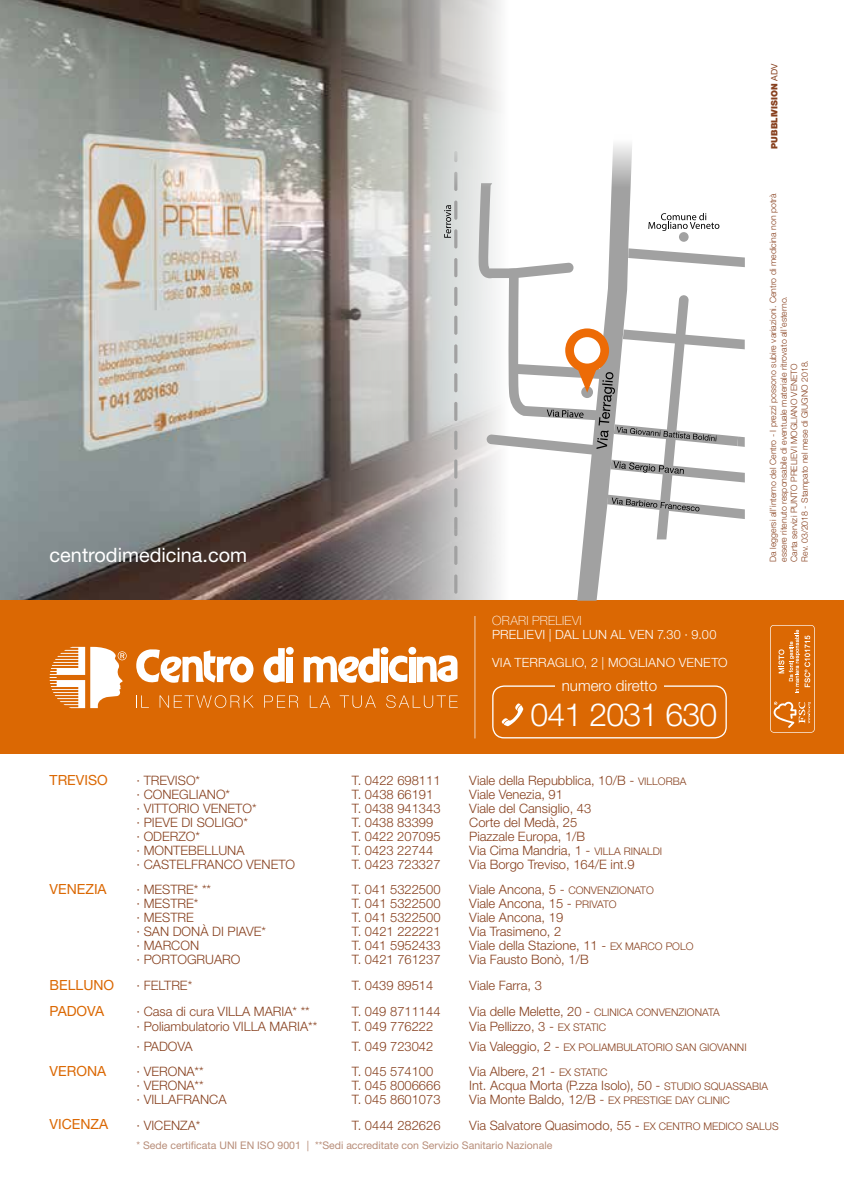
<style>
.page{position:relative;width:844px;height:1191px;background:#fff}
.page>*{position:absolute;margin:0;border:0;box-sizing:border-box;transform-origin:0 0}
.t1{font:300 31.85px "Helvetica Neue LT Std";letter-spacing:-.025em;color:#fff}
.t2{font:19.78px "Helvetica Neue LT Std";color:#fff}
.t3{font:300 15.22px "Helvetica Neue LT Std";color:#fff}
.t4{font:14px/25.4px "Helvetica Neue LT Std";color:#db6803}
.t5{font:300 12.95px "Helvetica Neue LT Std";color:#87401e}
.t6{font:300 12.78px "Helvetica Neue LT Std";letter-spacing:.02em;color:#fff}
.t7{font:100 12.78px "Helvetica Neue LT Std";letter-spacing:.025em;color:#fff}
.t8{font:300 10.5px "Helvetica Neue LT Std";color:#87401e}
.t9{font:10.5px "Helvetica Neue LT Std";color:#87401e}
.t10{font:300 8.75px/10.5px "Helvetica Neue LT Std";color:#87401e}
.t11{font:900 8.75px "Helvetica Neue LT Std";color:#87401e}
.s1{font-weight:400}
.s2{font-size:13.47px}
.s3{font-size:10.5px}
.s4{font-size:13.12px}
.s5{font-size:12.95px}
</style>
<div class="page">
<img style="left:0;top:0;width:503px;height:600px">
<div style="left:0;top:600px;width:843px;height:153px;background:#db6803"></div>
<svg style="left:770px;top:625px;width:44px;height:107px"></svg>
<hr style="left:474px;top:616px;width:1px;height:122px;background:#fff">
<div style="left:286px;top:647px;width:8px;height:7px;background:#fff;border-radius:50%"></div>
<svg style="left:263px;top:648px;width:22px;height:34px"></svg>
<svg style="left:136px;top:649px;width:117px;height:34px"></svg>
<div style="left:286px;top:657px;width:7px;height:25px;background:#fff"></div>
<svg style="left:136px;top:695px;width:6px;height:12px"></svg>
<svg style="left:159px;top:695px;width:94px;height:13px"></svg>
<svg style="left:264px;top:695px;width:34px;height:12px"></svg>
<svg style="left:304px;top:648px;width:153px;height:60px"></svg>
<svg style="left:50px;top:647px;width:77px;height:61px"></svg>
<svg style="left:501px;top:703px;width:22px;height:23px"></svg>
<div style="left:492px;top:685px;width:234px;height:53px;border:1px solid #fff;border-radius:11px"></div>
<div style="left:555px;top:674px;width:108px;height:22px;background:#db6803"></div>
<svg style="left:508px;top:144px;width:124px;height:456px"></svg>
<svg style="left:478px;top:183px;width:40px;height:95px"></svg>
<div style="left:678px;top:232px;width:10px;height:10px;background:#a1a1a1;border-radius:50%"></div>
<svg style="left:648px;top:213px;width:71px;height:18px"></svg>
<svg style="left:444px;top:205px;width:7px;height:33px"></svg>
<svg style="left:454px;top:151px;width:3px;height:11px"></svg>
<hr style="left:454px;top:287px;width:3px;height:19px;background:#a1a1a1;border-radius:2px">
<hr style="left:454px;top:315px;width:3px;height:20px;background:#a1a1a1;border-radius:2px">
<hr style="left:454px;top:344px;width:3px;height:19px;background:#a1a1a1;border-radius:2px">
<hr style="left:454px;top:258px;width:3px;height:19px;background:#a1a1a1;border-radius:2px">
<hr style="left:454px;top:200px;width:3px;height:20px;background:#a1a1a1;border-radius:2px">
<hr style="left:454px;top:373px;width:3px;height:19px;background:#a1a1a1;border-radius:2px">
<hr style="left:454px;top:229px;width:3px;height:19px;background:#a1a1a1;border-radius:2px">
<hr style="left:454px;top:488px;width:3px;height:19px;background:#a1a1a1;border-radius:2px">
<hr style="left:454px;top:431px;width:3px;height:19px;background:#a1a1a1;border-radius:2px">
<hr style="left:454px;top:459px;width:3px;height:19px;background:#a1a1a1;border-radius:2px">
<hr style="left:454px;top:402px;width:3px;height:19px;background:#a1a1a1;border-radius:2px">
<hr style="left:454px;top:172px;width:3px;height:19px;background:#a1a1a1;border-radius:2px">
<hr style="left:454px;top:546px;width:3px;height:19px;background:#a1a1a1;border-radius:2px">
<hr style="left:454px;top:574px;width:3px;height:19px;background:#a1a1a1;border-radius:2px">
<svg style="left:454px;top:517px;width:3px;height:19px"></svg>
<svg style="left:628px;top:248px;width:116px;height:19px"></svg>
<svg style="left:486px;top:295px;width:259px;height:244px"></svg>
<h2 class="t2" style="left:50px;top:543px;width:199px">centrodimedicina.com</h2>
<p class="t7" style="left:492px;top:613px;width:91px">ORARI PRELIEVI</p>
<p class="t6" style="left:492px;top:627px;width:226px">PRELIEVI | DAL LUN AL VEN 7.30 · 9.00</p>
<p class="t6" style="left:492px;top:655px;width:237px">VIA TERRAGLIO, 2 | MOGLIANO VENETO</p>
<p class="t3" style="left:561px;top:676px;width:97px">numero diretto</p>
<h1 class="t1" style="left:530px;top:695px;width:188px">041 2031 630</h1>
<p class="t11" style="left:769px;top:149px;width:87px;rotate:-90deg">PUBBLIVISION <span class="s1">ADV</span></p>
<p class="t10" style="left:767px;top:562px;width:370px;rotate:-90deg">Da leggersi all’interno del Centro - I prezzi possono subire variazioni. Centro di medicina non potrà essere ritenuto responsabile di eventuale materiale ritrovato all’esterno.<br>Carta servizi PUNTO PRELIEVI MOGLIANO VENETO<br>Rev. 03/2018 - Stampato nel mese di GIUGNO 2018.</p>
<p class="t4" style="left:50px;top:766px;width:60px">TREVISO</p>
<p class="t4" style="left:50px;top:876px;width:59px">VENEZIA</p>
<p class="t4" style="left:50px;top:972px;width:66px">BELLUNO<br>PADOVA</p>
<p class="t4" style="left:50px;top:1058px;width:58px">VERONA</p>
<p class="t4" style="left:50px;top:1111px;width:60px">VICENZA</p>
<p class="t5" style="left:136px;top:772px;width:65px">· TREVISO*</p>
<p class="t5" style="left:352px;top:772px;width:90px">T. 0422 698111</p>
<p class="t5" style="left:469px;top:772px;width:218px">Viale della Repubblica, 10/B <span class="s2">-</span> <span class="s3">VILLORBA</span></p>
<p class="t5" style="left:136px;top:786px;width:95px">· CONEGLIANO*</p>
<p class="t5" style="left:352px;top:786px;width:83px">T. 0438 66191</p>
<p class="t5" style="left:469px;top:786px;width:95px">Viale Venezia, 91</p>
<p class="t5" style="left:136px;top:800px;width:121px">· VITTORIO VENETO*</p>
<p class="t5" style="left:352px;top:800px;width:90px">T. 0438 941343</p>
<p class="t5" style="left:469px;top:800px;width:123px">Viale del Cansiglio, 43</p>
<p class="t5" style="left:136px;top:814px;width:113px">· PIEVE DI SOLIGO*</p>
<p class="t5" style="left:352px;top:814px;width:83px">T. 0438 83399</p>
<p class="t5" style="left:469px;top:814px;width:109px">Corte del Medà, 25</p>
<p class="t5" style="left:136px;top:828px;width:65px">· ODERZO*</p>
<p class="t5" style="left:352px;top:828px;width:90px">T. 0422 207095</p>
<p class="t5" style="left:469px;top:828px;width:117px">Piazzale Europa, 1/B</p>
<p class="t5" style="left:136px;top:842px;width:109px">· MONTEBELLUNA</p>
<p class="t5" style="left:352px;top:842px;width:83px">T. 0423 22744</p>
<p class="t5" style="left:469px;top:842px;width:194px">Via Cima Mandria, 1 <span class="s2">-</span> <span class="s3">VILLA RINALDI</span></p>
<p class="t5" style="left:136px;top:856px;width:160px">· CASTELFRANCO VENETO</p>
<p class="t5" style="left:352px;top:856px;width:90px">T. 0423 723327</p>
<p class="t5" style="left:469px;top:856px;width:167px">Via Borgo Treviso, 164/E int.9</p>
<p class="t5" style="left:136px;top:881px;width:76px">· MESTRE* **</p>
<p class="t5" style="left:352px;top:881px;width:90px">T. 041 5322500</p>
<p class="t5" style="left:469px;top:881px;width:186px">Viale Ancona, 5 <span class="s2">-</span> <span class="s3">CONVENZIONATO</span></p>
<p class="t5" style="left:136px;top:895px;width:63px">· MESTRE*</p>
<p class="t5" style="left:352px;top:895px;width:90px">T. 041 5322500</p>
<p class="t5" style="left:469px;top:895px;width:149px">Viale Ancona, 15 <span class="s2">-</span> <span class="s3">PRIVATO</span></p>
<p class="t5" style="left:136px;top:909px;width:59px">· MESTRE</p>
<p class="t5" style="left:352px;top:909px;width:90px">T. 041 5322500</p>
<p class="t5" style="left:469px;top:909px;width:95px">Viale Ancona, 19</p>
<p class="t5" style="left:136px;top:923px;width:131px">· SAN DONÀ DI PIAVE*</p>
<p class="t5" style="left:352px;top:923px;width:90px">T. 0421 222221</p>
<p class="t5" style="left:469px;top:923px;width:93px">Via Trasimeno, 2</p>
<p class="t5" style="left:136px;top:937px;width:64px">· MARCON</p>
<p class="t5" style="left:352px;top:937px;width:90px">T. 041 5952433</p>
<p class="t5" style="left:469px;top:937px;width:226px">Viale della Stazione, 11 <span class="s4">-</span> <span class="s3">EX MARCO POLO</span></p>
<p class="t5" style="left:136px;top:951px;width:105px">· PORTOGRUARO</p>
<p class="t5" style="left:352px;top:951px;width:90px">T. 0421 761237</p>
<p class="t5" style="left:469px;top:951px;width:121px">Via Fausto Bonò, 1/B</p>
<p class="t5" style="left:136px;top:977px;width:57px">· FELTRE*</p>
<p class="t5" style="left:352px;top:977px;width:83px">T. 0439 89514</p>
<p class="t5" style="left:469px;top:977px;width:74px">Viale Farra, 3</p>
<p class="t5" style="left:136px;top:1003px;width:175px">· Casa di cura VILLA MARIA* **</p>
<p class="t5" style="left:352px;top:1003px;width:90px">T. 049 8711144</p>
<p class="t8" style="left:469px;top:1005px;width:252px"><span class="s5">Via delle Melette, 20</span> <span class="s2">-</span> CLINICA CONVENZIONATA</p>
<p class="t5" style="left:136px;top:1019px;width:182px">· Poliambulatorio VILLA MARIA**</p>
<p class="t5" style="left:352px;top:1019px;width:83px">T. 049 776222</p>
<p class="t5" style="left:469px;top:1019px;width:138px">Via Pellizzo, 3 <span class="s2">-</span> <span class="s3">EX STATIC</span></p>
<p class="t5" style="left:136px;top:1038px;width:58px">· PADOVA</p>
<p class="t5" style="left:352px;top:1038px;width:83px">T. 049 723042</p>
<p class="t8" style="left:469px;top:1040px;width:279px"><span class="s5">Via Valeggio, 2</span> <span class="s2">-</span> EX POLIAMBULATORIO SAN GIOVANNI</p>
<p class="t5" style="left:136px;top:1063px;width:69px">· VERONA**</p>
<p class="t5" style="left:352px;top:1063px;width:83px">T. 045 574100</p>
<p class="t5" style="left:469px;top:1063px;width:140px">Via Albere, 21 <span class="s2">-</span> <span class="s3">EX STATIC</span></p>
<p class="t5" style="left:136px;top:1077px;width:69px">· VERONA**</p>
<p class="t5" style="left:352px;top:1077px;width:90px">T. 045 8006666</p>
<p class="t5" style="left:469px;top:1077px;width:300px">Int. Acqua Morta (P.zza Isolo), 50 <span class="s2">-</span> <span class="s3">STUDIO SQUASSABIA</span></p>
<p class="t5" style="left:136px;top:1091px;width:91px">· VILLAFRANCA</p>
<p class="t5" style="left:352px;top:1091px;width:90px">T. 045 8601073</p>
<p class="t8" style="left:469px;top:1094px;width:262px"><span class="s5">Via Monte Baldo, 12/B</span> <span class="s2">-</span> EX PRESTIGE DAY CLINIC</p>
<p class="t5" style="left:136px;top:1117px;width:65px">· VICENZA*</p>
<p class="t5" style="left:352px;top:1117px;width:90px">T. 0444 282626</p>
<p class="t5" style="left:469px;top:1117px;width:311px">Via Salvatore Quasimodo, 55 <span class="s2">-</span> <span class="s3">EX CENTRO MEDICO SALUS</span></p>
<p class="t9" style="left:136px;top:1139px;width:417px">* Sede certificata UNI EN ISO 9001 | **Sedi accreditate con Servizio Sanitario Nazionale</p>
</div>
